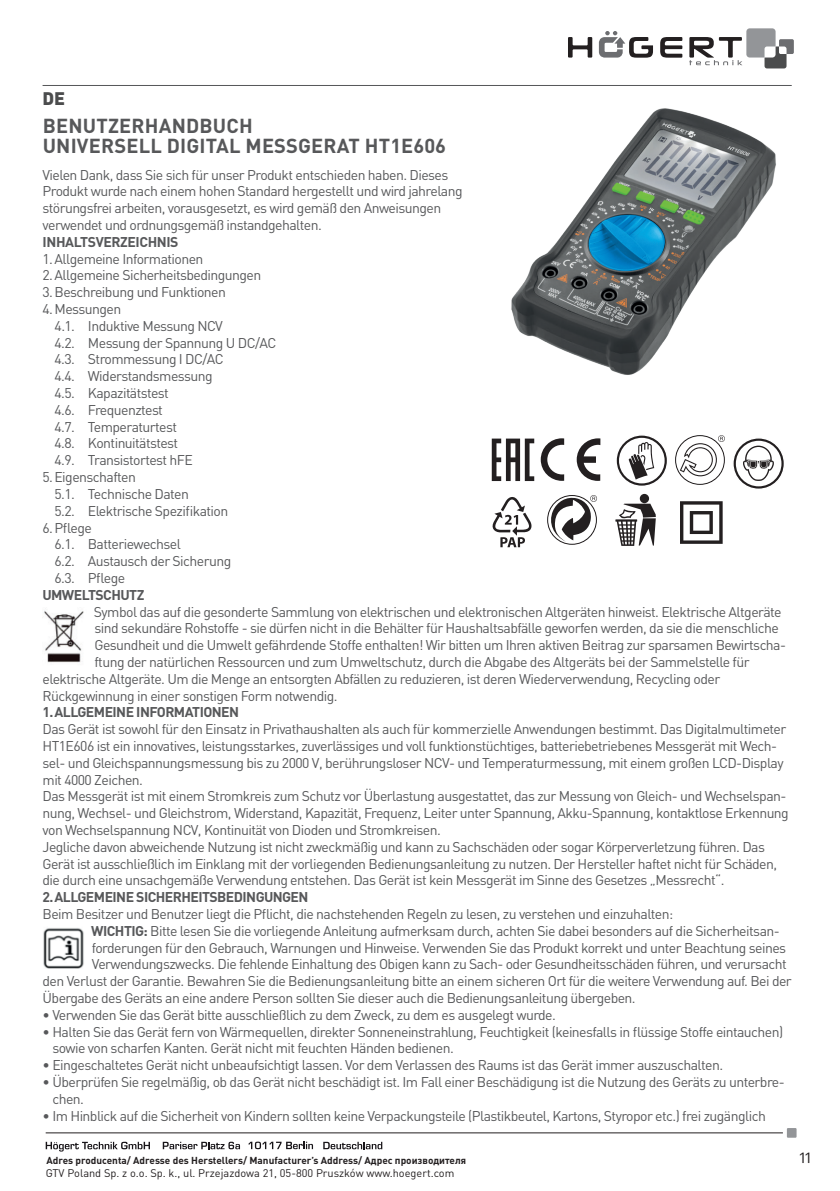
<style>
.page{position:relative;width:840px;height:1191px;background:#fff}
.page>*{position:absolute;margin:0;border:0;box-sizing:border-box;transform-origin:0 0}
.t1{font:700 20px/20px "DIN Pro";letter-spacing:.01em;color:#57585a}
.t2{font:900 18px "DIN Pro";color:#4b4c4d}
.t3{font:16px "Merel";color:#231f20}
.t4{font:14px/16.8px "DIN Pro";letter-spacing:-.04em;color:#57585a}
.t5{font:700 14px "DIN Pro";letter-spacing:-.04em;color:#57585a}
.t6{font:11px "DIN Pro";color:#231f20}
.t7{font:700 10px "DIN Pro";color:#231f20}
.s1{font-weight:700}
</style>
<div class="page">
<svg style="left:568px;top:37px;width:24px;height:21px"></svg>
<svg style="left:660px;top:37px;width:22px;height:21px"></svg>
<svg style="left:598px;top:31px;width:54px;height:27px"></svg>
<svg style="left:689px;top:28px;width:104px;height:40px"></svg>
<svg style="left:46px;top:1141px;width:104px;height:10px"></svg>
<svg style="left:163px;top:1141px;width:77px;height:8px"></svg>
<svg style="left:248px;top:1141px;width:65px;height:8px"></svg>
<svg style="left:323px;top:1141px;width:59px;height:8px"></svg>
<svg style="left:786px;top:1128px;width:10px;height:9px"></svg>
<hr style="left:46px;top:1132px;width:736px;height:1px;background:#231f20">
<hr style="left:43px;top:85px;width:748px;height:1px;background:#57585a">
<img style="left:44px;top:610px;width:40px;height:53px">
<img style="left:43px;top:928px;width:41px;height:40px">
<img style="left:511px;top:108px;width:265px;height:267px">
<svg style="left:615px;top:494px;width:40px;height:52px"></svg>
<svg style="left:492px;top:497px;width:40px;height:50px"></svg>
<svg style="left:547px;top:495px;width:49px;height:50px"></svg>
<svg style="left:675px;top:435px;width:49px;height:50px"></svg>
<svg style="left:733px;top:438px;width:51px;height:51px"></svg>
<svg style="left:680px;top:501px;width:42px;height:43px"></svg>
<svg style="left:576px;top:438px;width:24px;height:43px"></svg>
<svg style="left:540px;top:438px;width:24px;height:43px"></svg>
<svg style="left:491px;top:438px;width:43px;height:43px"></svg>
<svg style="left:616px;top:435px;width:51px;height:51px"></svg>
<p class="t2" style="left:43px;top:86px;width:24px">DE</p>
<h1 class="t1" style="left:43px;top:115px;width:405px">BENUTZERHANDBUCH<br>UNIVERSELL DIGITAL MESSGERAT HT1E606</h1>
<p class="t4" style="left:43px;top:165px;width:421px">Vielen Dank, dass Sie sich für unser Produkt entschieden haben. Dieses Produkt wurde nach einem hohen Standard hergestellt und wird jahrelang störungsfrei arbeiten, vorausgesetzt, es wird gemäß den Anweisungen verwendet und ordnungsgemäß instandgehalten.</p>
<p class="t5" style="left:43px;top:232px;width:137px">INHALTSVERZEICHNIS</p>
<p class="t4" style="left:43px;top:249px;width:162px">1.Allgemeine Informationen</p>
<p class="t4" style="left:43px;top:266px;width:220px">2.Allgemeine Sicherheitsbedingungen</p>
<p class="t4" style="left:43px;top:283px;width:185px">3.Beschreibung und Funktionen</p>
<p class="t4" style="left:43px;top:300px;width:80px">4.Messungen</p>
<p class="t4" style="left:55px;top:317px;width:170px">4.1. Induktive Messung NCV</p>
<p class="t4" style="left:55px;top:333px;width:223px">4.2. Messung der Spannung U DC/AC</p>
<p class="t4" style="left:54px;top:350px;width:171px">4.3. Strommessung I DC/AC</p>
<p class="t4" style="left:54px;top:367px;width:160px">4.4. Widerstandsmessung</p>
<p class="t4" style="left:54px;top:384px;width:116px">4.5. Kapazitätstest</p>
<p class="t4" style="left:54px;top:401px;width:110px">4.6. Frequenztest</p>
<p class="t4" style="left:54px;top:417px;width:124px">4.7. Temperaturtest</p>
<p class="t4" style="left:54px;top:434px;width:125px">4.8. Kontinuitätstest</p>
<p class="t4" style="left:54px;top:451px;width:140px">4.9. Transistortest hFE</p>
<p class="t4" style="left:42px;top:468px;width:95px">5.Eigenschaften</p>
<p class="t4" style="left:54px;top:485px;width:136px">5.1. Technische Daten</p>
<p class="t4" style="left:54px;top:501px;width:175px">5.2. Elektrische Spezifikation</p>
<p class="t4" style="left:42px;top:518px;width:51px">6.Pflege</p>
<p class="t4" style="left:54px;top:535px;width:128px">6.1. Batteriewechsel</p>
<p class="t4" style="left:54px;top:552px;width:178px">6.2. Austausch der Sicherung</p>
<p class="t4" style="left:54px;top:569px;width:72px">6.3. Pflege</p>
<p class="t5" style="left:42px;top:585px;width:103px">UMWELTSCHUTZ</p>
<p class="t4" style="left:94px;top:602px;width:688px">Symbol das auf die gesonderte Sammlung von elektrischen und elektronischen Altgeräten hinweist. Elektrische Altgeräte</p>
<p class="t4" style="left:94px;top:619px;width:685px">sind sekundäre Rohstoffe - sie dürfen nicht in die Behälter für Haushaltsabfälle geworfen werden, da sie die menschliche</p>
<p class="t4" style="left:94px;top:636px;width:692px">Gesundheit und die Umwelt gefährdende Stoffe enthalten! Wir bitten um Ihren aktiven Beitrag zur sparsamen Bewirtscha-</p>
<p class="t4" style="left:94px;top:653px;width:656px">ftung der natürlichen Ressourcen und zum Umweltschutz, durch die Abgabe des Altgeräts bei der Sammelstelle für</p>
<p class="t4" style="left:43px;top:669px;width:678px">elektrische Altgeräte. Um die Menge an entsorgten Abfällen zu reduzieren, ist deren Wiederverwendung, Recycling oder</p>
<p class="t4" style="left:43px;top:686px;width:296px">Rückgewinnung in einer sonstigen Form notwendig.</p>
<p class="t5" style="left:43px;top:703px;width:198px">1.ALLGEMEINE INFORMATIONEN</p>
<p class="t4" style="left:43px;top:720px;width:747px">Das Gerät ist sowohl für den Einsatz in Privathaushalten als auch für kommerzielle Anwendungen bestimmt. Das Digitalmultimeter HT1E606 ist ein innovatives, leistungsstarkes, zuverlässiges und voll funktionstüchtiges, batteriebetriebenes Messgerät mit Wech&shy;sel- und Gleichspannungsmessung bis zu 2000 V, berührungsloser NCV- und Temperaturmessung, mit einem großen LCD-Display mit 4000 Zeichen.<br>Das Messgerät ist mit einem Stromkreis zum Schutz vor Überlastung ausgestattet, das zur Messung von Gleich- und Wechselspan&shy;nung, Wechsel- und Gleichstrom, Widerstand, Kapazität, Frequenz, Leiter unter Spannung, Akku-Spannung, kontaktlose Erkennung von Wechselspannung NCV, Kontinuität von Dioden und Stromkreisen.<br>Jegliche davon abweichende Nutzung ist nicht zweckmäßig und kann zu Sachschäden oder sogar Körperverletzung führen. Das Gerät ist ausschließlich im Einklang mit der vorliegenden Bedienungsanleitung zu nutzen. Der Hersteller haftet nicht für Schäden, die durch eine unsachgemäße Verwendung entstehen. Das Gerät ist kein Messgerät im Sinne des Gesetzes „Messrecht“.</p>
<p class="t5" style="left:43px;top:887px;width:267px">2.ALLGEMEINE SICHERHEITSBEDINGUNGEN</p>
<p class="t4" style="left:43px;top:905px;width:632px">Beim Besitzer und Benutzer liegt die Pflicht, die nachstehenden Regeln zu lesen, zu verstehen und einzuhalten:</p>
<p class="t4" style="left:91px;top:921px;width:689px"><span class="s1">WICHTIG:</span> Bitte lesen Sie die vorliegende Anleitung aufmerksam durch, achten Sie dabei besonders auf die Sicherheitsan-</p>
<p class="t4" style="left:92px;top:938px;width:695px">forderungen für den Gebrauch, Warnungen und Hinweise. Verwenden Sie das Produkt korrekt und unter Beachtung seines</p>
<p class="t4" style="left:92px;top:955px;width:696px">Verwendungszwecks. Die fehlende Einhaltung des Obigen kann zu Sach- oder Gesundheitsschäden führen, und verursacht</p>
<p class="t4" style="left:43px;top:972px;width:750px">den Verlust der Garantie. Bewahren Sie die Bedienungsanleitung bitte an einem sicheren Ort für die weitere Verwendung auf. Bei der</p>
<p class="t4" style="left:43px;top:989px;width:594px">Übergabe des Geräts an eine andere Person sollten Sie dieser auch die Bedienungsanleitung übergeben.</p>
<p class="t4" style="left:43px;top:1005px;width:514px">• Verwenden Sie das Gerät bitte ausschließlich zu dem Zweck, zu dem es ausgelegt wurde.</p>
<p class="t4" style="left:52px;top:1022px;width:732px;text-indent:-10px">• Halten Sie das Gerät fern von Wärmequellen, direkter Sonneneinstrahlung, Feuchtigkeit (keinesfalls in flüssige Stoffe eintauchen) sowie von scharfen Kanten. Gerät nicht mit feuchten Händen bedienen.</p>
<p class="t4" style="left:43px;top:1056px;width:681px">• Eingeschaltetes Gerät nicht unbeaufsichtigt lassen. Vor dem Verlassen des Raums ist das Gerät immer auszuschalten.</p>
<p class="t4" style="left:52px;top:1073px;width:733px;text-indent:-10px">• Überprüfen Sie regelmäßig, ob das Gerät nicht beschädigt ist. Im Fall einer Beschädigung ist die Nutzung des Geräts zu unterbre&shy;chen.</p>
<p class="t4" style="left:43px;top:1106px;width:724px">• Im Hinblick auf die Sicherheit von Kindern sollten keine Verpackungsteile (Plastikbeutel, Kartons, Styropor etc.) frei zugänglich</p>
<p class="t7" style="left:46px;top:1153px;width:421px">Adres producenta/ Adresse des Herstellers/ Manufacturer’s Address/ Адрес производителя</p>
<p class="t3" style="left:798px;top:1145px;width:13px">11</p>
<p class="t6" style="left:46px;top:1165px;width:410px">GTV Poland Sp. z o.o. Sp. k., ul. Przejazdowa 21, 05-800 Pruszków www.hoegert.com</p>
</div>
